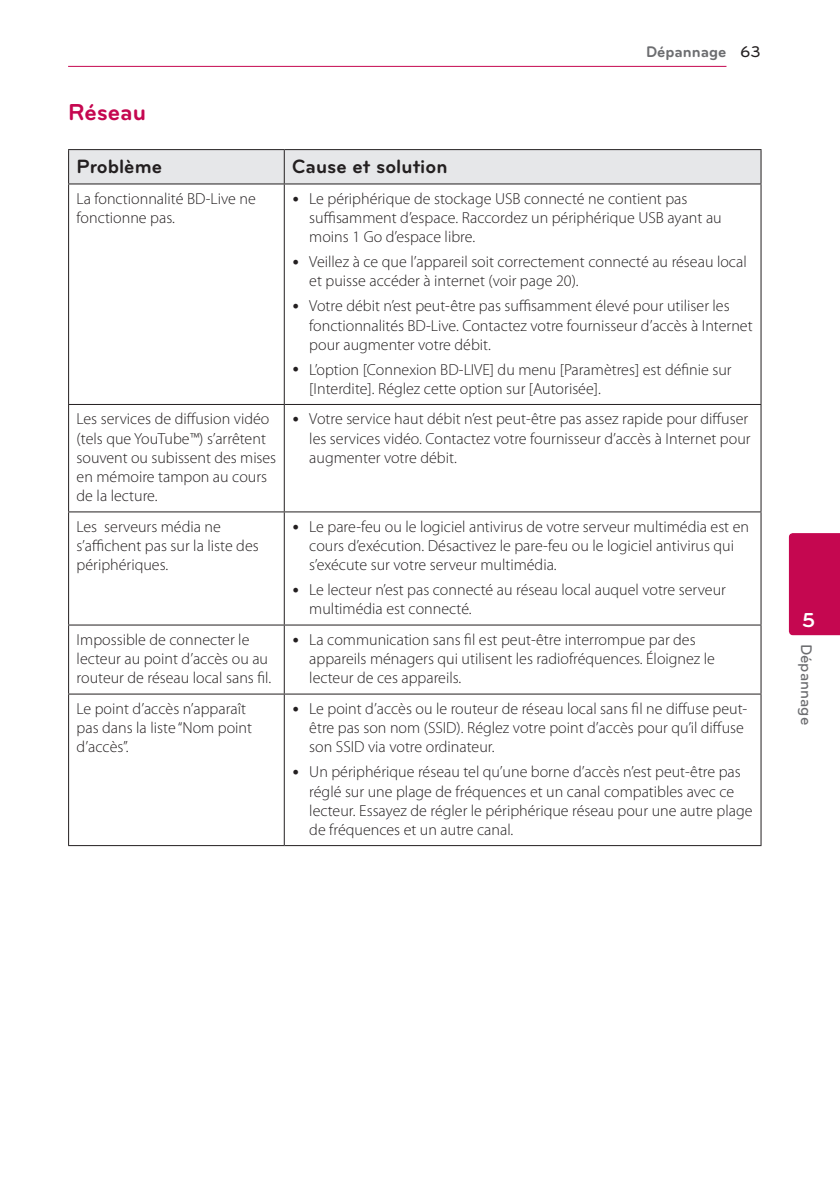
<style>
.page{position:relative;width:840px;height:1191px;background:#fff}
.page>*{position:absolute;margin:0;border:0;box-sizing:border-box;transform-origin:0 0}
.Title_2{font:700 24px "Bryant LG";letter-spacing:-.005em;color:#c50750}
.t1{font:700 21px "Bryant LG";color:#fff}
.Title_3{font:700 20px "Bryant LG";color:#231f20}
.Content_text_Bullet{font:300 16px/19.2px "Myriad Pro";color:#231f20}
.Content_text_Light{font:300 16px/19.2px "Myriad Pro";color:#231f20}
.Chapter_Title_Top_R{font:700 16px "Bryant LG";color:#6c6d70}
.Chapter_Title_Side{font:500 16px "Bryant LG";color:#6c6d70}
.Page_No_Right{font:500 16px "Bryant LG";color:#231f20}
</style>
<div class="page">
<hr style="left:68px;top:66px;width:658px;height:1px;background:#c50750">
<div style="left:788px;top:533px;width:51px;height:102px;background:#c50750"></div>
<div style="left:69px;top:150px;width:691px;height:33px;background:#e6e7e9"></div>
<hr style="left:68px;top:183px;width:216px;height:1px;background:#231f20">
<hr style="left:284px;top:183px;width:477px;height:1px;background:#231f20">
<hr style="left:68px;top:404px;width:216px;height:1px;background:#231f20">
<hr style="left:284px;top:404px;width:477px;height:1px;background:#231f20">
<hr style="left:68px;top:511px;width:216px;height:1px;background:#231f20">
<hr style="left:284px;top:511px;width:477px;height:1px;background:#231f20">
<hr style="left:68px;top:624px;width:216px;height:1px;background:#231f20">
<hr style="left:284px;top:624px;width:477px;height:1px;background:#231f20">
<hr style="left:68px;top:693px;width:216px;height:1px;background:#231f20">
<hr style="left:284px;top:693px;width:477px;height:1px;background:#231f20">
<hr style="left:68px;top:149px;width:216px;height:1px;background:#231f20">
<hr style="left:68px;top:150px;width:1px;height:33px;background:#231f20">
<hr style="left:284px;top:149px;width:477px;height:1px;background:#231f20">
<hr style="left:283px;top:150px;width:1px;height:33px;background:#231f20">
<hr style="left:760px;top:150px;width:1px;height:33px;background:#231f20">
<hr style="left:68px;top:184px;width:1px;height:220px;background:#231f20">
<hr style="left:283px;top:184px;width:1px;height:220px;background:#231f20">
<hr style="left:760px;top:184px;width:1px;height:220px;background:#231f20">
<hr style="left:68px;top:405px;width:1px;height:106px;background:#231f20">
<hr style="left:283px;top:405px;width:1px;height:106px;background:#231f20">
<hr style="left:760px;top:405px;width:1px;height:106px;background:#231f20">
<hr style="left:68px;top:512px;width:1px;height:112px;background:#231f20">
<hr style="left:283px;top:512px;width:1px;height:112px;background:#231f20">
<hr style="left:760px;top:512px;width:1px;height:112px;background:#231f20">
<hr style="left:68px;top:625px;width:1px;height:68px;background:#231f20">
<hr style="left:283px;top:625px;width:1px;height:68px;background:#231f20">
<hr style="left:760px;top:625px;width:1px;height:68px;background:#231f20">
<hr style="left:68px;top:694px;width:1px;height:151px;background:#231f20">
<hr style="left:283px;top:694px;width:1px;height:151px;background:#231f20">
<hr style="left:760px;top:694px;width:1px;height:151px;background:#231f20">
<hr style="left:68px;top:845px;width:216px;height:1px;background:#231f20">
<hr style="left:284px;top:845px;width:477px;height:1px;background:#231f20">
<p class="Chapter_Title_Top_R" style="left:645px;top:42px;width:82px">Dépannage</p>
<p class="Page_No_Right" style="left:739px;top:42px;width:22px">63</p>
<p class="Title_2" style="left:68px;top:97px;width:79px">Réseau</p>
<p class="Title_3" style="left:77px;top:154px;width:87px">Problème</p>
<p class="Title_3" style="left:292px;top:154px;width:157px">Cause et solution</p>
<p class="Content_text_Light" style="left:77px;top:189px;width:181px">La fonctionnalité BD-Live ne fonctionne pas.</p>
<p class="Content_text_Bullet" style="left:309px;top:189px;width:413px">Le périphérique de stockage USB connecté ne contient pas suffisamment d’espace. Raccordez un périphérique USB ayant au moins 1 Go d’espace libre.</p>
<p class="Content_text_Bullet" style="left:309px;top:252px;width:438px">Veillez à ce que l’appareil soit correctement connecté au réseau local et puisse accéder à internet (voir page 20).</p>
<p class="Content_text_Bullet" style="left:309px;top:296px;width:444px">Votre débit n’est peut-être pas suffisamment élevé pour utiliser les fonctionnalités BD-Live. Contactez votre fournisseur d’accès à Internet pour augmenter votre débit.</p>
<p class="Content_text_Bullet" style="left:309px;top:359px;width:423px">L’option [Connexion BD-LIVE] du menu [Paramètres] est définie sur [Interdite]. Réglez cette option sur [Autorisée].</p>
<p class="Content_text_Light" style="left:77px;top:409px;width:201px">Les services de diffusion vidéo (tels que YouTube™) s’arrêtent souvent ou subissent des mises en mémoire tampon au cours de la lecture.</p>
<p class="Content_text_Bullet" style="left:309px;top:409px;width:442px">Votre service haut débit n’est peut-être pas assez rapide pour diffuser les services vidéo. Contactez votre fournisseur d’accès à Internet pour augmenter votre débit.</p>
<p class="Content_text_Light" style="left:77px;top:517px;width:183px">Les serveurs média ne s’affichent pas sur la liste des périphériques.</p>
<p class="Content_text_Bullet" style="left:309px;top:517px;width:441px">Le pare-feu ou le logiciel antivirus de votre serveur multimédia est en cours d’exécution. Désactivez le pare-feu ou le logiciel antivirus qui s’exécute sur votre serveur multimédia.</p>
<p class="Content_text_Bullet" style="left:309px;top:580px;width:418px">Le lecteur n’est pas connecté au réseau local auquel votre serveur multimédia est connecté.</p>
<p class="Content_text_Light" style="left:77px;top:630px;width:196px">Impossible de connecter le lecteur au point d’accès ou au routeur de réseau local sans fil.</p>
<p class="Content_text_Bullet" style="left:309px;top:630px;width:407px">La communication sans fil est peut-être interrompue par des appareils ménagers qui utilisent les radiofréquences. Éloignez le lecteur de ces appareils.</p>
<p class="Content_text_Light" style="left:77px;top:699px;width:177px">Le point d’accès n’apparaît pas dans la liste “Nom point d’accès”.</p>
<p class="Content_text_Bullet" style="left:309px;top:699px;width:439px">Le point d’accès ou le routeur de réseau local sans fil ne diffuse peut&shy;être pas son nom (SSID). Réglez votre point d’accès pour qu’il diffuse son SSID via votre ordinateur.</p>
<p class="Content_text_Bullet" style="left:309px;top:762px;width:444px">Un périphérique réseau tel qu’une borne d’accès n’est peut-être pas réglé sur une plage de fréquences et un canal compatibles avec ce lecteur. Essayez de régler le périphérique réseau pour une autre plage de fréquences et un autre canal.</p>
<p class="t1" style="left:801px;top:606px;width:15px">5</p>
<p class="Chapter_Title_Side" style="left:815px;top:643px;width:83px;rotate:90deg">Dépannage</p>
</div>
